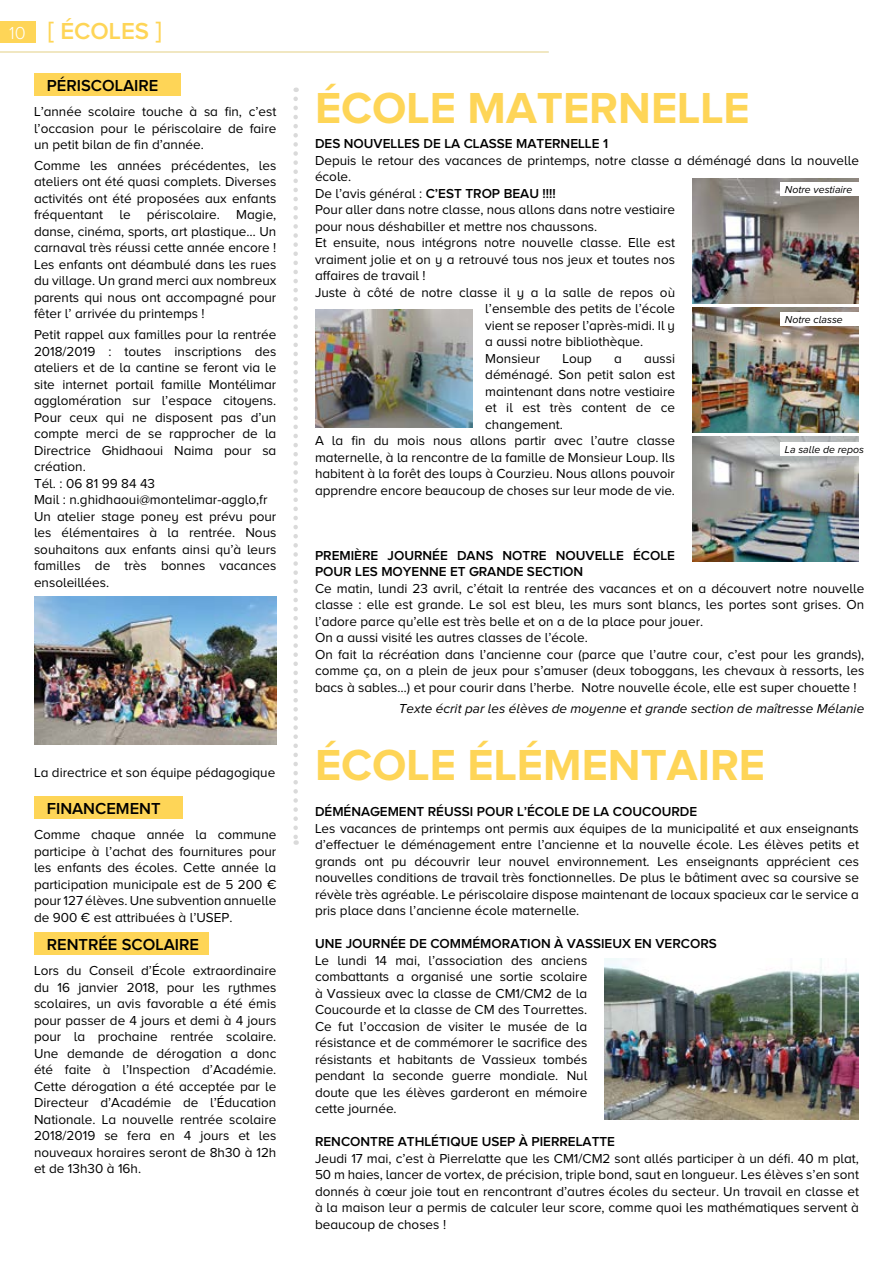
<style>
.page{position:relative;width:893px;height:1263px;background:#fff}
.page>*{position:absolute;margin:0;border:0;box-sizing:border-box;transform-origin:0 0}
.t1{font:700 45px "Proxima Nova A";color:#fed557}
.t2{font:600 24px "Proxima Nova A";color:#fed557}
.t3{font:600 16.5px "Proxima Nova A";color:#000}
.t4{font:13.5px/16.5px "Proxima Nova A";color:#000;text-align:justify}
.t5{font:600 13.5px/16.5px "Proxima Nova A";color:#000}
.t6{font:italic 13.5px "Proxima Nova A";color:#000}
.t7{font:italic 10.5px "Proxima Nova A";color:#000}
.s1{font-weight:300;font-size:18px;color:#fff}
.s2{font-weight:400}
</style>
<div class="page">
<div style="left:0;top:21px;width:35px;height:21px;background:#fed557"></div>
<hr style="left:0;top:51px;width:549px;height:2px;background:#ffecbb">
<div style="left:34px;top:73px;width:146px;height:22px;background:#fed557"></div>
<img style="left:34px;top:596px;width:242px;height:149px">
<div style="left:34px;top:796px;width:149px;height:22px;background:#fed557"></div>
<div style="left:34px;top:932px;width:174px;height:23px;background:#fed557"></div>
<svg style="left:293px;top:99px;width:5px;height:746px"></svg>
<img style="left:692px;top:179px;width:167px;height:125px">
<img style="left:692px;top:307px;width:167px;height:126px">
<img style="left:692px;top:436px;width:167px;height:125px">
<div style="left:781px;top:182px;width:112px;height:14px;background:#fff"></div>
<div style="left:781px;top:312px;width:112px;height:13px;background:#fff"></div>
<div style="left:781px;top:442px;width:112px;height:14px;background:#fff"></div>
<img style="left:315px;top:310px;width:157px;height:118px">
<img style="left:604px;top:958px;width:255px;height:162px">
<h2 class="t2" style="left:9px;top:18px;width:154px"><span class="s1">10</span> [ ÉCOLES ]</h2>
<p class="t3" style="left:47px;top:76px;width:113px">PÉRISCOLAIRE</p>
<p class="t4" style="left:34px;top:103px;width:244px">L’année scolaire touche à sa fin, c’est l’occasion pour le périscolaire de faire un petit bilan de fin d’année.</p>
<p class="t4" style="left:34px;top:157px;width:244px">Comme les années précédentes, les ateliers ont été quasi complets. Diverses activités ont été proposées aux enfants fréquentant le périscolaire. Magie, danse, cinéma, sports, art plastique… Un carnaval très réussi cette année encore !<br>Les enfants ont déambulé dans les rues du village. Un grand merci aux nombreux parents qui nous ont accompagné pour fêter l’ arrivée du printemps !</p>
<p class="t4" style="left:34px;top:326px;width:244px;text-align:left">Petit rappel aux familles pour la rentrée 2018/2019 : toutes inscriptions des ateliers et de la cantine se feront via le site internet portail famille Montélimar agglomération sur l’espace citoyens.<br>Pour ceux qui ne disposent pas d’un compte merci de se rapprocher de la Directrice Ghidhaoui Naima pour sa création.<br>Tél. : 06 81 99 84 43<br>Mail : n.ghidhaoui@montelimar-agglo,fr Un atelier stage poney est prévu pour les élémentaires à la rentrée. Nous souhaitons aux enfants ainsi qu’à leurs familles de très bonnes vacances ensoleillées.</p>
<p class="t4" style="left:34px;top:764px;width:243px">La directrice et son équipe pédagogique</p>
<p class="t3" style="left:47px;top:799px;width:115px">FINANCEMENT</p>
<p class="t4" style="left:34px;top:826px;width:244px">Comme chaque année la commune participe à l’achat des fournitures pour les enfants des écoles. Cette année la participation municipale est de 5 200 € pour 127 élèves. Une subvention annuelle de 900 € est attribuées à l’USEP.</p>
<p class="t3" style="left:47px;top:935px;width:154px">RENTRÉE SCOLAIRE</p>
<p class="t4" style="left:34px;top:962px;width:244px">Lors du Conseil d’École extraordinaire du 16 janvier 2018, pour les rythmes scolaires, un avis favorable a été émis pour passer de 4 jours et demi à 4 jours pour la prochaine rentrée scolaire.<br>Une demande de dérogation a donc été faite à l’Inspection d’Académie.<br>Cette dérogation a été acceptée par le Directeur d’Académie de l’Éducation Nationale. La nouvelle rentrée scolaire 2018/2019 se fera en 4 jours et les nouveaux horaires seront de 8h30 à 12h et de 13h30 à 16h.</p>
<h1 class="t1" style="left:315px;top:82px;width:436px">ÉCOLE MATERNELLE</h1>
<p class="t5" style="left:315px;top:135px;width:295px">DES NOUVELLES DE LA CLASSE MATERNELLE 1</p>
<p class="t4" style="left:315px;top:152px;width:545px">Depuis le retour des vacances de printemps, notre classe a déménagé dans la nouvelle</p>
<p class="t4" style="left:315px;top:168px;width:38px">école.</p>
<p class="t5" style="left:315px;top:185px;width:242px"><span class="s2">De l’avis général :</span> C’EST TROP BEAU !!!!</p>
<p class="t4" style="left:315px;top:201px;width:362px">Pour aller dans notre classe, nous allons dans notre vestiaire</p>
<p class="t4" style="left:315px;top:218px;width:284px">pour nous déshabiller et mettre nos chaussons.</p>
<p class="t4" style="left:315px;top:234px;width:361px">Et ensuite, nous intégrons notre nouvelle classe. Elle est</p>
<p class="t4" style="left:315px;top:251px;width:362px">vraiment jolie et on y a retrouvé tous nos jeux et toutes nos</p>
<p class="t4" style="left:315px;top:267px;width:112px">affaires de travail !</p>
<p class="t4" style="left:315px;top:284px;width:362px">Juste à côté de notre classe il y a la salle de repos où</p>
<p class="t4" style="left:485px;top:300px;width:191px">l’ensemble des petits de l’école</p>
<p class="t4" style="left:485px;top:317px;width:191px">vient se reposer l’après-midi. Il y</p>
<p class="t4" style="left:485px;top:333px;width:160px">a aussi notre bibliothèque.</p>
<p class="t4" style="left:485px;top:350px;width:56px">Monsieur</p>
<p class="t4" style="left:562px;top:350px;width:31px">Loup</p>
<p class="t4" style="left:614px;top:350px;width:9px">a</p>
<p class="t4" style="left:644px;top:350px;width:32px">aussi</p>
<p class="t4" style="left:485px;top:366px;width:191px">déménagé. Son petit salon est</p>
<p class="t4" style="left:485px;top:383px;width:191px">maintenant dans notre vestiaire</p>
<p class="t4" style="left:485px;top:399px;width:191px">et il est très content de ce</p>
<p class="t4" style="left:485px;top:416px;width:79px">changement.</p>
<p class="t4" style="left:315px;top:432px;width:361px">A la fin du mois nous allons partir avec l’autre classe</p>
<p class="t4" style="left:315px;top:449px;width:362px">maternelle, à la rencontre de la famille de Monsieur Loup. Ils</p>
<p class="t4" style="left:315px;top:465px;width:362px">habitent à la forêt des loups à Courzieu. Nous allons pouvoir</p>
<p class="t4" style="left:315px;top:482px;width:362px">apprendre encore beaucoup de choses sur leur mode de vie.</p>
<p class="t7" style="left:785px;top:184px;width:69px">Notre vestiaire</p>
<p class="t7" style="left:785px;top:313px;width:59px">Notre classe</p>
<p class="t7" style="left:785px;top:444px;width:81px">La salle de repos</p>
<p class="t5" style="left:315px;top:547px;width:362px">PREMIÈRE JOURNÉE DANS NOTRE NOUVELLE ÉCOLE<br>POUR LES MOYENNE ET GRANDE SECTION</p>
<p class="t4" style="left:315px;top:580px;width:551px;text-align:left">Ce matin, lundi 23 avril, c’était la rentrée des vacances et on a découvert notre nouvelle classe : elle est grande. Le sol est bleu, les murs sont blancs, les portes sont grises. On l’adore parce qu’elle est très belle et on a de la place pour jouer.<br>On a aussi visité les autres classes de l’école.<br>On fait la récréation dans l’ancienne cour (parce que l’autre cour, c’est pour les grands), comme ça, on a plein de jeux pour s’amuser (deux toboggans, les chevaux à ressorts, les bacs à sables…) et pour courir dans l’herbe. Notre nouvelle école, elle est super chouette !</p>
<p class="t6" style="left:399px;top:701px;width:467px">Texte écrit par les élèves de moyenne et grande section de maîtresse Mélanie</p>
<h1 class="t1" style="left:315px;top:740px;width:452px">ÉCOLE ÉLÉMENTAIRE</h1>
<p class="t5" style="left:315px;top:803px;width:384px">DÉMÉNAGEMENT RÉUSSI POUR L’ÉCOLE DE LA COUCOURDE</p>
<p class="t4" style="left:315px;top:820px;width:545px">Les vacances de printemps ont permis aux équipes de la municipalité et aux enseignants d’effectuer le déménagement entre l’ancienne et la nouvelle école. Les élèves petits et grands ont pu découvrir leur nouvel environnement. Les enseignants apprécient ces nouvelles conditions de travail très fonctionnelles. De plus le bâtiment avec sa coursive se révèle très agréable. Le périscolaire dispose maintenant de locaux spacieux car le service a pris place dans l’ancienne école maternelle.</p>
<p class="t5" style="left:315px;top:935px;width:403px">UNE JOURNÉE DE COMMÉMORATION À VASSIEUX EN VERCORS</p>
<p class="t4" style="left:315px;top:952px;width:274px">Le lundi 14 mai, l’association des anciens combattants a organisé une sortie scolaire à Vassieux avec la classe de CM1/CM2 de la Coucourde et la classe de CM des Tourrettes.<br>Ce fut l’occasion de visiter le musée de la résistance et de commémorer le sacrifice des résistants et habitants de Vassieux tombés pendant la seconde guerre mondiale. Nul doute que les élèves garderont en mémoire cette journée.</p>
<p class="t5" style="left:315px;top:1133px;width:302px">RENCONTRE ATHLÉTIQUE USEP À PIERRELATTE</p>
<p class="t4" style="left:315px;top:1150px;width:545px">Jeudi 17 mai, c’est à Pierrelatte que les CM1/CM2 sont allés participer à un défi. 40 m plat, 50 m haies, lancer de vortex, de précision, triple bond, saut en longueur. Les élèves s’en sont donnés à cœur joie tout en rencontrant d’autres écoles du secteur. Un travail en classe et à la maison leur a permis de calculer leur score, comme quoi les mathématiques servent à beaucoup de choses !</p>
</div>
